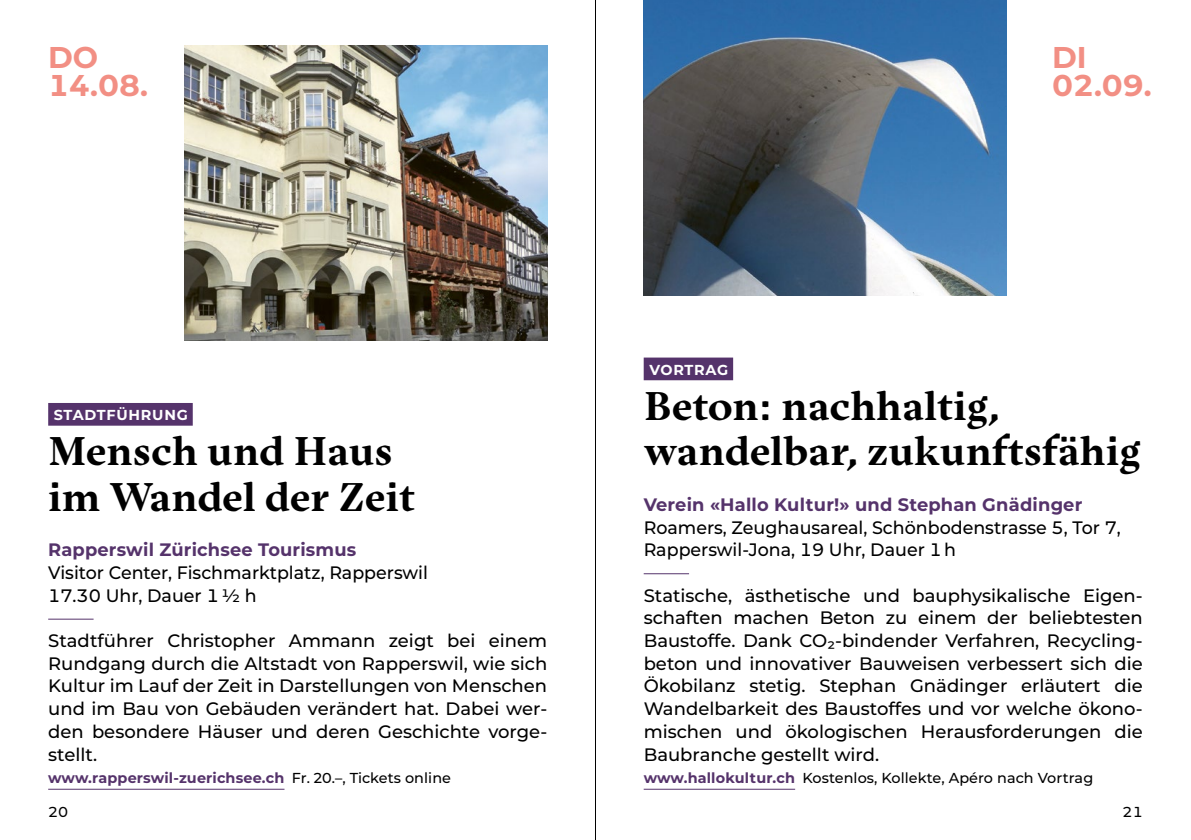
<style>
.page{position:relative;width:1191px;height:840px;background:#fff}
.page>*{position:absolute;margin:0;border:0;box-sizing:border-box;transform-origin:0 0}
.t1{font:700 42px/45.4px "Lexik";color:#000}
.t2{font:700 30px/28.4px "Montserrat";color:#f28f84}
.t3{font:500 18px/22.6px "Montserrat";color:#000}
.t4{font:700 18px "Montserrat";letter-spacing:.01em;color:#55336b}
.t5{font:500 14.4px "Montserrat";letter-spacing:.005em;color:#000}
.t6{font:700 14.4px "Montserrat";letter-spacing:.01em;color:#55336b}
.t7{font:700 14.4px "Montserrat";letter-spacing:.05em;color:#fff}
.s1{font-weight:500;color:#000}
.s2{font-weight:700;color:#55336b}
</style>
<div class="page">
<div style="left:48px;top:403px;width:145px;height:22px;background:#55336b"></div>
<hr style="left:48px;top:788px;width:236px;height:1px;background:#55336b">
<hr style="left:48px;top:618px;width:46px;height:1px;background:#55336b">
<div style="left:643px;top:357px;width:90px;height:23px;background:#55336b"></div>
<hr style="left:643px;top:788px;width:152px;height:1px;background:#55336b">
<hr style="left:643px;top:573px;width:46px;height:1px;background:#55336b">
<img style="left:184px;top:45px;width:363px;height:295px">
<img style="left:643px;top:0;width:363px;height:295px">
<hr style="left:595px;top:0;width:1px;height:839px;background:#000">
<h2 class="t2" style="left:48px;top:42px;width:101px">DO<br>14.08.</h2>
<h2 class="t2" style="left:1052px;top:42px;width:101px">DI<br>02.09.</h2>
<p class="t7" style="left:54px;top:404px;width:135px">STADTFÜHRUNG</p>
<h1 class="t1" style="left:48px;top:430px;width:368px">Mensch und Haus im Wandel der Zeit</h1>
<p class="t4" style="left:48px;top:536px;width:310px">Rapperswil Zürichsee Tourismus</p>
<p class="t3" style="left:48px;top:560px;width:381px">Visitor Center, Fischmarktplatz, Rapperswil<br>17.30 Uhr, Dauer 1 ½ h</p>
<p class="t3" style="left:48px;top:628px;width:500px;text-align:justify">Stadtführer Christopher Ammann zeigt bei einem Rundgang durch die Altstadt von Rapperswil, wie sich Kultur im Lauf der Zeit in Darstellungen von Menschen und im Bau von Gebäuden verändert hat. Dabei wer&shy;den besondere Häuser und deren Geschichte vorge&shy;stellt.</p>
<p class="t6" style="left:48px;top:767px;width:404px">www.rapperswil-zuerichsee.ch <span class="s1">Fr. 20.–, Tickets online</span></p>
<p class="t7" style="left:649px;top:359px;width:80px">VORTRAG</p>
<h1 class="t1" style="left:643px;top:384px;width:498px">Beton: nachhaltig, wandelbar, zukunftsfähig</h1>
<p class="t4" style="left:643px;top:491px;width:440px">Verein «Hallo Kultur!» und Stephan Gnädinger</p>
<p class="t3" style="left:643px;top:515px;width:479px">Roamers, Zeughausareal, Schönbodenstrasse 5, Tor 7,<br>Rapperswil-Jona, 19 Uhr, Dauer 1 h</p>
<p class="t3" style="left:643px;top:583px;width:500px;text-align:justify">Statische, ästhetische und bauphysikalische Eigen&shy;schaften machen Beton zu einem der beliebtesten Baustoffe. Dank CO₂-bindender Verfahren, Recycling&shy;beton und innovativer Bauweisen verbessert sich die Ökobilanz stetig. Stephan Gnädinger erläutert die Wandelbarkeit des Baustoffes und vor welche ökono&shy;mischen und ökologischen Herausforderungen die Baubranche gestellt wird.</p>
<p class="t5" style="left:643px;top:767px;width:451px"><span class="s2">www.hallokultur.ch</span> Kostenlos, Kollekte, Apéro nach Vortrag</p>
<p class="t5" style="left:48px;top:801px;width:22px">20</p>
<p class="t5" style="left:1122px;top:801px;width:22px">21</p>
</div>
